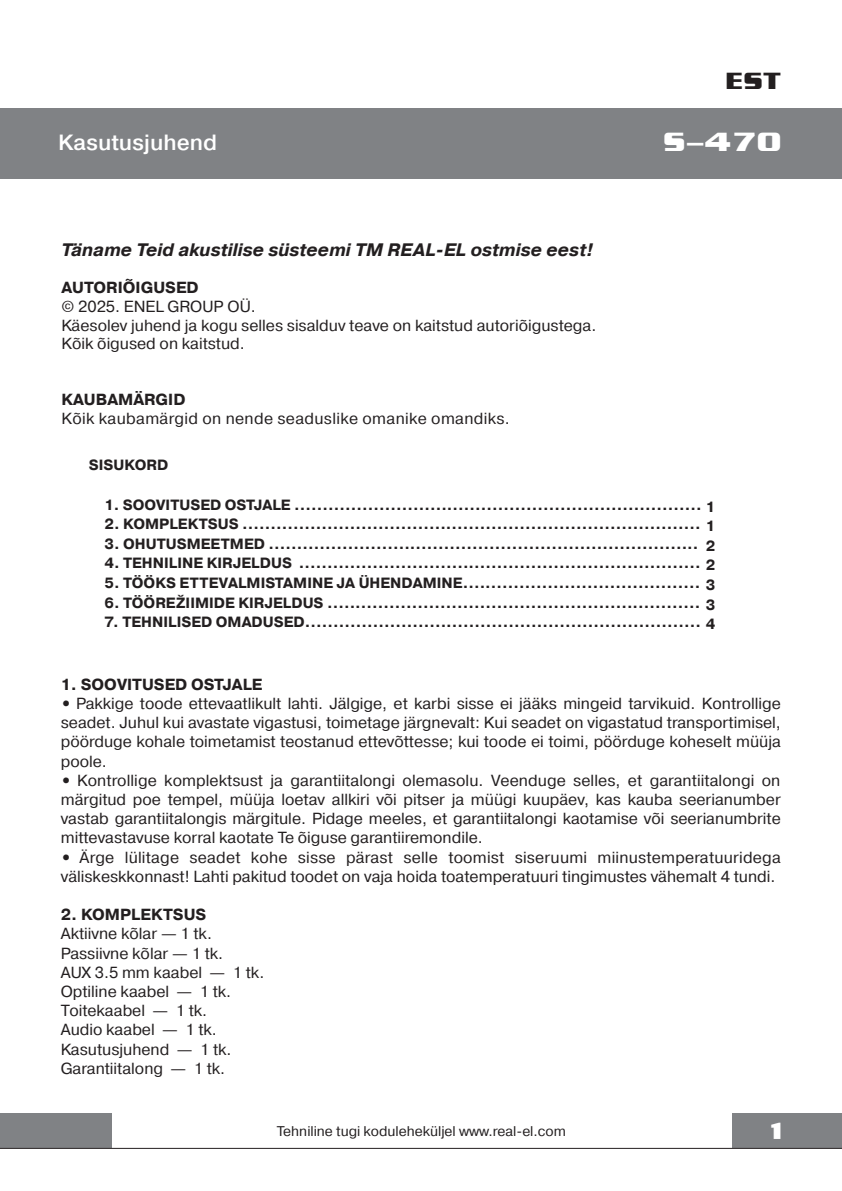
<style>
.page{position:relative;width:842px;height:1191px;background:#fff}
.page>*{position:absolute;margin:0;border:0;box-sizing:border-box;transform-origin:0 0}
.t1{font:700 26.2px "Enter Sansman";color:#fff;scale:1.21 1}
.t2{font:700 23.2px "Enter Sansman";color:#231f20;scale:1.19 1}
.t3{font:700 23.2px "Enter Sansman";color:#fff;scale:1.19 1}
.t4{font:500 22px "Pragmatica";color:#fff}
.t5{font:italic 700 18px "Pragmatica";letter-spacing:.005em;color:#231f20}
.t6{font:16px/19.2px "Pragmatica";color:#231f20}
.t7{font:700 16px "Pragmatica";color:#231f20}
.t8{font:16px "Pragmatica";letter-spacing:.02em;color:#231f20}
.t9{font:700 14.8px/19.6px "Pragmatica";color:#231f20;text-align:justify}
.t10{font:14px "Pragmatica";color:#231f20}
.s1{font-weight:700}
</style>
<div class="page">
<div style="left:732px;top:1113px;width:110px;height:35px;background:#808285"></div>
<div style="left:0;top:1113px;width:111px;height:35px;background:#808285"></div>
<div style="left:0;top:109px;width:842px;height:70px;background:#808285"></div>
<hr style="left:0;top:1148px;width:842px;height:1px;background:#231f20">
<h3 class="t4" style="left:58px;top:129px;width:161px">Kasutusjuhend</h3>
<p class="t5" style="left:62px;top:238px;width:533px">Täname Teid akustilise süsteemi TM REAL-EL ostmise eest!</p>
<p class="t7" style="left:62px;top:277px;width:139px">AUTORIÕIGUSED</p>
<p class="t6" style="left:62px;top:297px;width:536px">© 2025. ENEL GROUP OÜ.<br>Käesolev juhend ja kogu selles sisalduv teave on kaitstud autoriõigustega.<br>Kõik õigused on kaitstud.</p>
<p class="t7" style="left:62px;top:389px;width:126px">KAUBAMÄRGID</p>
<p class="t8" style="left:62px;top:409px;width:450px">Kõik kaubamärgid on nende seaduslike omanike omandiks.</p>
<h2 class="t2" style="left:726px;top:68px;width:48px">EST</h2>
<h1 class="t1" style="left:663px;top:127px;width:99px">S-470</h1>
<p class="t9" style="left:89px;top:455px;width:81px">SISUKORD</p>
<p class="t9" style="left:104px;top:495px;width:599px">1. SOOVITUSED OSTJALE ........................................................................</p>
<p class="t9" style="left:104px;top:514px;width:598px">2. KOMPLEKTSUS .................................................................................</p>
<p class="t9" style="left:104px;top:534px;width:596px">3. OHUTUSMEETMED ............................................................................</p>
<p class="t9" style="left:104px;top:553px;width:598px">4. TEHNILINE KIRJELDUS .......................................................................</p>
<p class="t9" style="left:104px;top:573px;width:597px">5. TÖÖKS ETTEVALMISTAMINE JA ÜHENDAMINE..........................................</p>
<p class="t9" style="left:104px;top:593px;width:598px">6. TÖÖREŽIIMIDE KIRJELDUS ..................................................................</p>
<p class="t9" style="left:104px;top:612px;width:598px">7. TEHNILISED OMADUSED......................................................................</p>
<p class="t9" style="left:706px;top:497px;width:11px">1<br>1<br>2<br>2<br>3<br>3<br>4</p>
<p class="t7" style="left:61px;top:674px;width:203px">1. SOOVITUSED OSTJALE</p>
<p class="t6" style="left:61px;top:694px;width:722px;text-align:justify"><span class="s1">•</span> Pakkige toode ettevaatlikult lahti. Jälgige, et karbi sisse ei jääks mingeid tarvikuid. Kontrollige seadet. Juhul kui avastate vigastusi, toimetage järgnevalt: Kui seadet on vigastatud transportimisel, pöörduge kohale toimetamist teostanud ettevõttesse; kui toode ei toimi, pöörduge koheselt müüja poole.</p>
<p class="t6" style="left:61px;top:771px;width:722px;text-align:justify"><span class="s1">•</span> Kontrollige komplektsust ja garantiitalongi olemasolu. Veenduge selles, et garantiitalongi on märgitud poe tempel, müüja loetav allkiri või pitser ja müügi kuupäev, kas kauba seerianumber vastab garantiitalongis märgitule. Pidage meeles, et garantiitalongi kaotamise või seerianumbrite mittevastavuse korral kaotate Te õiguse garantiiremondile.</p>
<p class="t6" style="left:61px;top:848px;width:721px"><span class="s1">•</span> Ärge lülitage seadet kohe sisse pärast selle toomist siseruumi miinustemperatuuridega väliskeskkonnast! Lahti pakitud toodet on vaja hoida toatemperatuuri tingimustes vähemalt 4 tundi.</p>
<p class="t7" style="left:61px;top:904px;width:147px">2. KOMPLEKTSUS</p>
<p class="t6" style="left:61px;top:924px;width:205px">Aktiivne kõlar — 1 tk.<br>Passiivne kõlar — 1 tk.<br>AUX 3.5 mm kaabel — 1 tk.<br>Optiline kaabel — 1 tk.<br>Toitekaabel — 1 tk.<br>Audio kaabel — 1 tk.<br>Kasutusjuhend — 1 tk.<br>Garantiitalong — 1 tk.</p>
<p class="t10" style="left:277px;top:1122px;width:291px">Tehniline tugi koduleheküljel www.real-el.com</p>
<h2 class="t3" style="left:766px;top:1118px;width:14px">1</h2>
</div>
